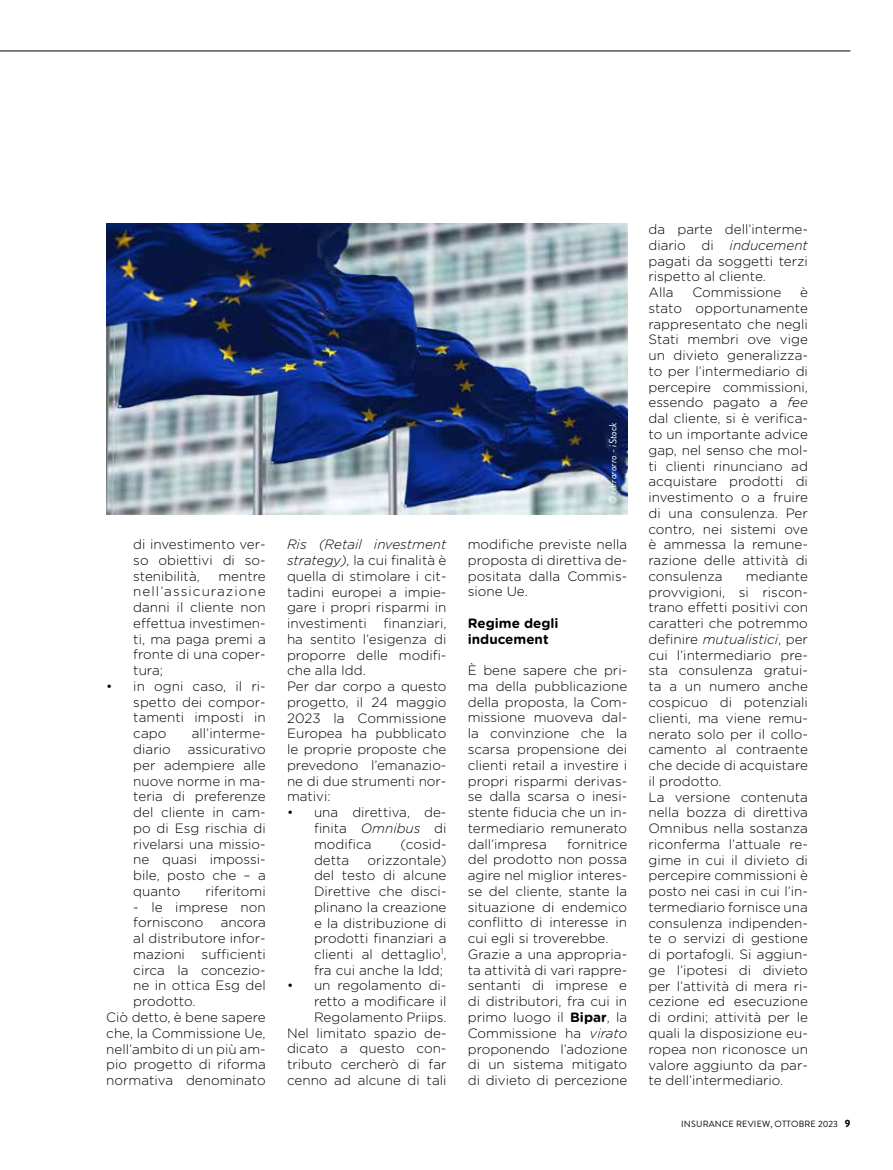
<style>
.page{position:relative;width:893px;height:1170px;background:#fff}
.page>*{position:absolute;margin:0;border:0;box-sizing:border-box;transform-origin:0 0}
.t1{font:300 13.5px/15.8px "Gotham Rounded";color:#000;text-align:justify}
.t2{font:700 13.5px/15.8px "Gotham Rounded";color:#000}
.t3{font:italic 10.5px "Brandon Grotesque";color:#fff}
.t4{font:9px "Brandon Grotesque";letter-spacing:.02em;color:#000}
.s1{font-style:italic}
.s2{font-weight:700}
.s3{font-weight:900;font-size:10.5px}
</style>
<div class="page">
<hr style="left:0;top:51px;width:850px;height:1px;background:#000">
<img style="left:106px;top:223px;width:521px;height:291px">
<p class="t1" style="left:133px;top:535px;width:134px">di investimento ver&shy;so obiettivi di so&shy;stenibilità,</p>
<p class="t1" style="left:133px;top:567px;width:134px;text-indent:85px">mentre nell’assicurazione danni il cliente non effettua investimen&shy;ti, ma paga premi a fronte di una coper&shy;tura;</p>
<p class="t1" style="left:133px;top:677px;width:134px;text-indent:-27px">• in ogni caso, il ri&shy;spetto dei compor&shy;tamenti imposti in capo</p>
<p class="t1" style="left:192px;top:725px;width:75px">all’interme-</p>
<p class="t1" style="left:133px;top:740px;width:39px">diario</p>
<p class="t1" style="left:133px;top:740px;width:134px;text-indent:54px">assicurativo per adempiere alle nuove norme in ma&shy;teria di preferenze del cliente in cam&shy;po di Esg rischia di rivelarsi una missio&shy;ne quasi impossi&shy;bile, posto che – a quanto</p>
<p class="t1" style="left:206px;top:882px;width:62px">riferitomi</p>
<p class="t1" style="left:133px;top:898px;width:134px">- le imprese non forniscono</p>
<p class="t1" style="left:221px;top:914px;width:46px">ancora</p>
<p class="t1" style="left:133px;top:929px;width:134px">al distributore infor-</p>
<p class="t1" style="left:133px;top:945px;width:134px">mazioni sufficienti</p>
<p class="t1" style="left:133px;top:961px;width:134px">circa la concezio-</p>
<p class="t1" style="left:133px;top:977px;width:134px">ne in ottica Esg del</p>
<p class="t1" style="left:133px;top:992px;width:64px">prodotto.</p>
<p class="t1" style="left:106px;top:1008px;width:161px">Ciò detto, è bene sapere</p>
<p class="t1" style="left:106px;top:1024px;width:161px">che, la Commissione Ue,</p>
<p class="t1" style="left:106px;top:1040px;width:161px">nell’ambito di un più am-</p>
<p class="t1" style="left:106px;top:1055px;width:161px">pio progetto di riforma</p>
<p class="t1" style="left:106px;top:1071px;width:161px">normativa denominato</p>
<p class="t1" style="left:287px;top:536px;width:161px;text-align:left"><span class="s1">Ris (Retail investment strategy),</span> la cui finalità è quella di stimolare i cit&shy;tadini europei a impie&shy;gare i propri risparmi in investimenti finanziari, ha sentito l’esigenza di proporre delle modifi&shy;che alla Idd.<br>Per dar corpo a questo progetto, il 24 maggio<br>2023 la Commissione<br>Europea ha pubblicato le proprie proposte che prevedono l’emanazio&shy;ne di due strumenti nor&shy;mativi:</p>
<p class="t1" style="left:314px;top:803px;width:134px;text-indent:-27px">• una direttiva, de&shy;finita <span class="s1">Omnibus</span> di modifica</p>
<p class="t1" style="left:400px;top:835px;width:48px">(cosid-</p>
<p class="t1" style="left:314px;top:851px;width:134px;text-indent:54px">orizzontale) del testo di alcune Direttive che disci&shy;plinano la creazione e la distribuzione di prodotti finanziari a clienti al dettaglio<sup>1</sup>, fra cui anche la Idd;</p>
<p class="t1" style="left:287px;top:977px;width:161px;text-align:right">• un regolamento di&shy;retto a modificare il<br>Regolamento Priips.<br>Nel limitato spazio de&shy;dicato a questo con&shy;tributo cercherò di far cenno ad alcune di tali</p>
<p class="t1" style="left:314px;top:851px;width:37px">detta</p>
<p class="t3" style="left:606px;top:504px;width:83px;rotate:-90deg">© rarrarorro - iStock</p>
<p class="t1" style="left:468px;top:536px;width:161px">modifiche previste nella proposta di direttiva de&shy;positata dalla Commis&shy;sione Ue.</p>
<p class="t2" style="left:468px;top:614px;width:92px">Regime degli inducement</p>
<p class="t1" style="left:468px;top:662px;width:161px">È bene sapere che pri&shy;ma della pubblicazione della proposta, la Com&shy;missione muoveva dal&shy;la convinzione che la scarsa propensione dei clienti retail a investire i propri risparmi derivas&shy;se dalla scarsa o inesi&shy;stente fiducia che un in&shy;termediario remunerato dall’impresa</p>
<p class="t1" style="left:468px;top:835px;width:161px;text-align:left;text-indent:99px">fornitrice del prodotto non possa agire nel miglior interes&shy;se del cliente, stante la situazione di endemico conflitto di interesse in cui egli si troverebbe.<br>Grazie a una appropria&shy;ta attività di vari rappre&shy;sentanti di imprese e di distributori, fra cui in primo luogo il <span class="s2">Bipar</span>, la<br>Commissione ha <span class="s1">virato </span>proponendo l’adozione di un sistema mitigato di divieto di percezione</p>
<p class="t1" style="left:648px;top:221px;width:161px;text-align:left">da parte dell’interme&shy;diario di <span class="s1">inducement </span>pagati da soggetti terzi rispetto al cliente.<br>Alla</p>
<p class="t1" style="left:648px;top:284px;width:161px;text-indent:152px">è stato opportunamente rappresentato che negli Stati membri ove vige un divieto generalizza&shy;to per l’intermediario di percepire commissioni, essendo pagato a <span class="s1">fee </span>dal cliente, si è verifica&shy;to un importante advice gap, nel senso che mol&shy;ti clienti rinunciano ad acquistare prodotti di investimento o a fruire di una consulenza. Per contro, nei sistemi ove è ammessa la remune&shy;razione delle attività di consulenza</p>
<p class="t1" style="left:692px;top:284px;width:90px">Commissione</p>
<p class="t1" style="left:648px;top:567px;width:161px;text-align:left;text-indent:97px">mediante provvigioni, si riscon&shy;trano effetti positivi con caratteri che potremmo definire <span class="s1">mutualistici</span>, per cui l’intermediario pre&shy;sta consulenza gratui&shy;ta a un numero anche cospicuo di potenziali clienti, ma viene remu&shy;nerato solo per il collo&shy;camento al contraente che decide di acquistare il prodotto.<br>La versione contenuta nella bozza di direttiva<br>Omnibus nella sostanza riconferma l’attuale re&shy;gime in cui il divieto di percepire commissioni è posto nei casi in cui l’in&shy;termediario fornisce una consulenza indipenden&shy;te o servizi di gestione di portafogli. Si aggiun&shy;ge l’ipotesi di divieto per l’attività di mera ri&shy;cezione ed esecuzione di ordini; attività per le quali la disposizione eu&shy;ropea non riconosce un valore aggiunto da par&shy;te dell’intermediario.</p>
<p class="t4" style="left:681px;top:1117px;width:171px">INSURANCE REVIEW, OTTOBRE 2023 <span class="s3">9</span></p>
</div>
